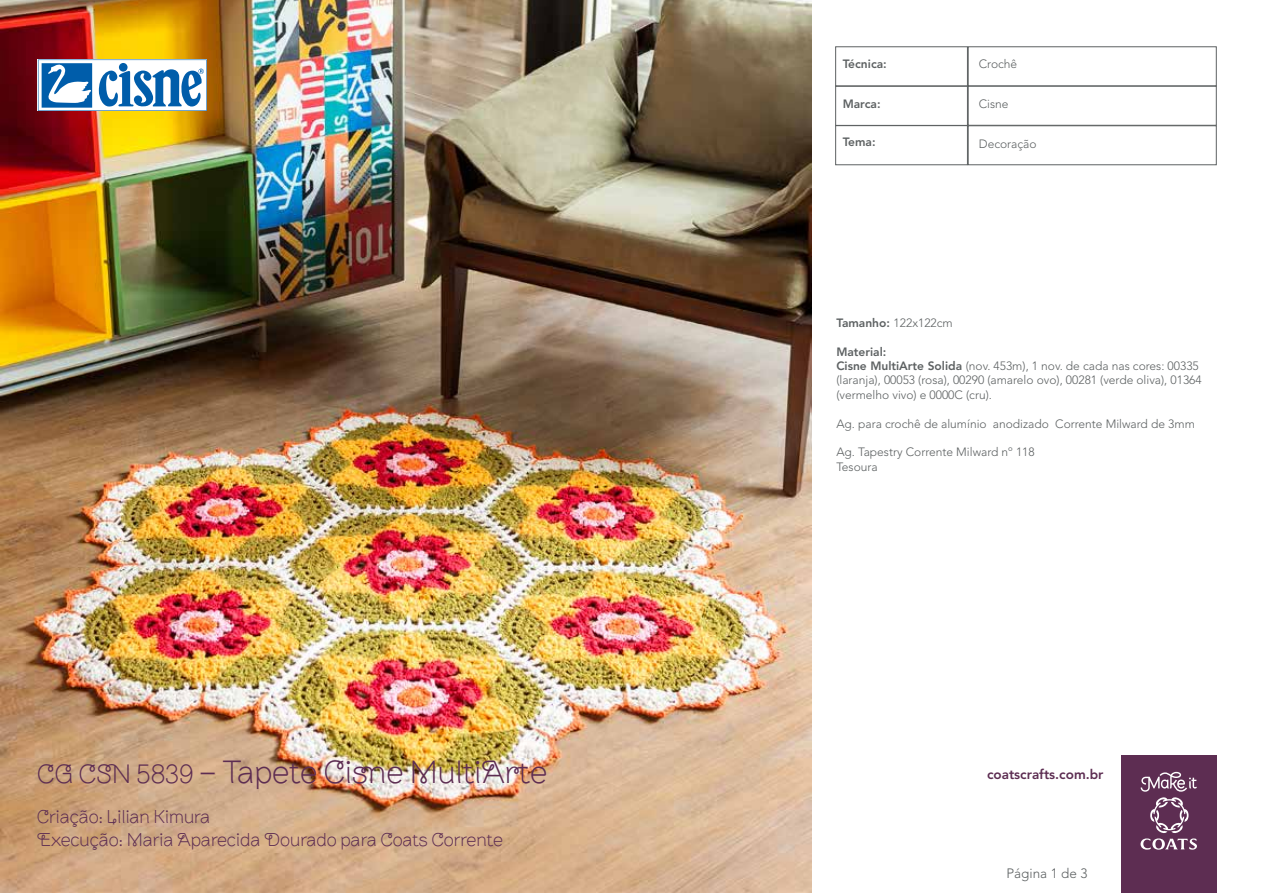
<style>
.page{position:relative;width:1263px;height:893px;background:#fff}
.page>*{position:absolute;margin:0;border:0;box-sizing:border-box;transform-origin:0 0}
.t1{font:300 32.7px "Brownstone Sans";color:#5d2d52}
.t2{font:300 18.9px/22.6px "Brownstone Sans";color:#5d2d52}
.t3{font:800 13.5px "Avenir LT Std";color:#5d2d52}
.t4{font:300 13.5px "Avenir LT Std";color:#5d6162}
.t5{font:300 12px/14.4px "Avenir LT Std";color:#5d6162}
.t6{font:800 12px "Avenir LT Std";color:#5d6162}
.s1{font-weight:800}
.s2{font-size:27px}
</style>
<div class="page">
<img style="left:0;top:0;width:811px;height:893px">
<div style="left:1121px;top:756px;width:95px;height:137px;background:#5d2d52"></div>
<svg style="left:1140px;top:772px;width:57px;height:78px"></svg>
<svg style="left:38px;top:60px;width:169px;height:51px"></svg>
<div style="left:968px;top:126px;width:248px;height:39px;border:1px solid #5d6162"></div>
<div style="left:835px;top:47px;width:133px;height:39px;border:1px solid #5d6162"></div>
<div style="left:835px;top:86px;width:133px;height:40px;border:1px solid #5d6162"></div>
<div style="left:835px;top:125px;width:133px;height:40px;border:1px solid #5d6162"></div>
<div style="left:968px;top:47px;width:248px;height:39px;border:1px solid #5d6162"></div>
<div style="left:968px;top:86px;width:248px;height:39px;border:1px solid #5d6162"></div>
<p class="t6" style="left:843px;top:57px;width:46px">Técnica:</p>
<p class="t5" style="left:979px;top:57px;width:40px">Crochê</p>
<p class="t6" style="left:843px;top:96px;width:39px">Marca:</p>
<p class="t5" style="left:979px;top:96px;width:31px">Cisne</p>
<p class="t6" style="left:843px;top:135px;width:34px">Tema:</p>
<p class="t5" style="left:979px;top:137px;width:59px">Decoração</p>
<p class="t5" style="left:836px;top:315px;width:118px"><span class="s1">Tamanho:</span> 122x122cm</p>
<p class="t5" style="left:836px;top:344px;width:367px"><span class="s1">Material:<br>Cisne MultiArte Solida</span> (nov. 453m), 1 nov. de cada nas cores: 00335 (laranja), 00053 (rosa), 00290 (amarelo ovo), 00281 (verde oliva), 01364 (vermelho vivo) e 0000C (cru).</p>
<p class="t5" style="left:836px;top:416px;width:360px">Ag. para crochê de alumínio anodizado Corrente Milward de 3mm</p>
<p class="t5" style="left:836px;top:445px;width:200px">Ag. Tapestry Corrente Milward nº 118<br>Tesoura</p>
<h1 class="t1" style="left:37px;top:753px;width:512px"><span class="s2">CG CSN 5839</span> – Tapete Cisne MultiArte</h1>
<p class="t3" style="left:987px;top:766px;width:118px">coatscrafts.com.br</p>
<h2 class="t2" style="left:37px;top:805px;width:468px">Criação: Lilian Kimura<br>Execução: Maria Aparecida Dourado para Coats Corrente</h2>
<p class="t4" style="left:1006px;top:865px;width:83px">Página 1 de 3</p>
</div>
